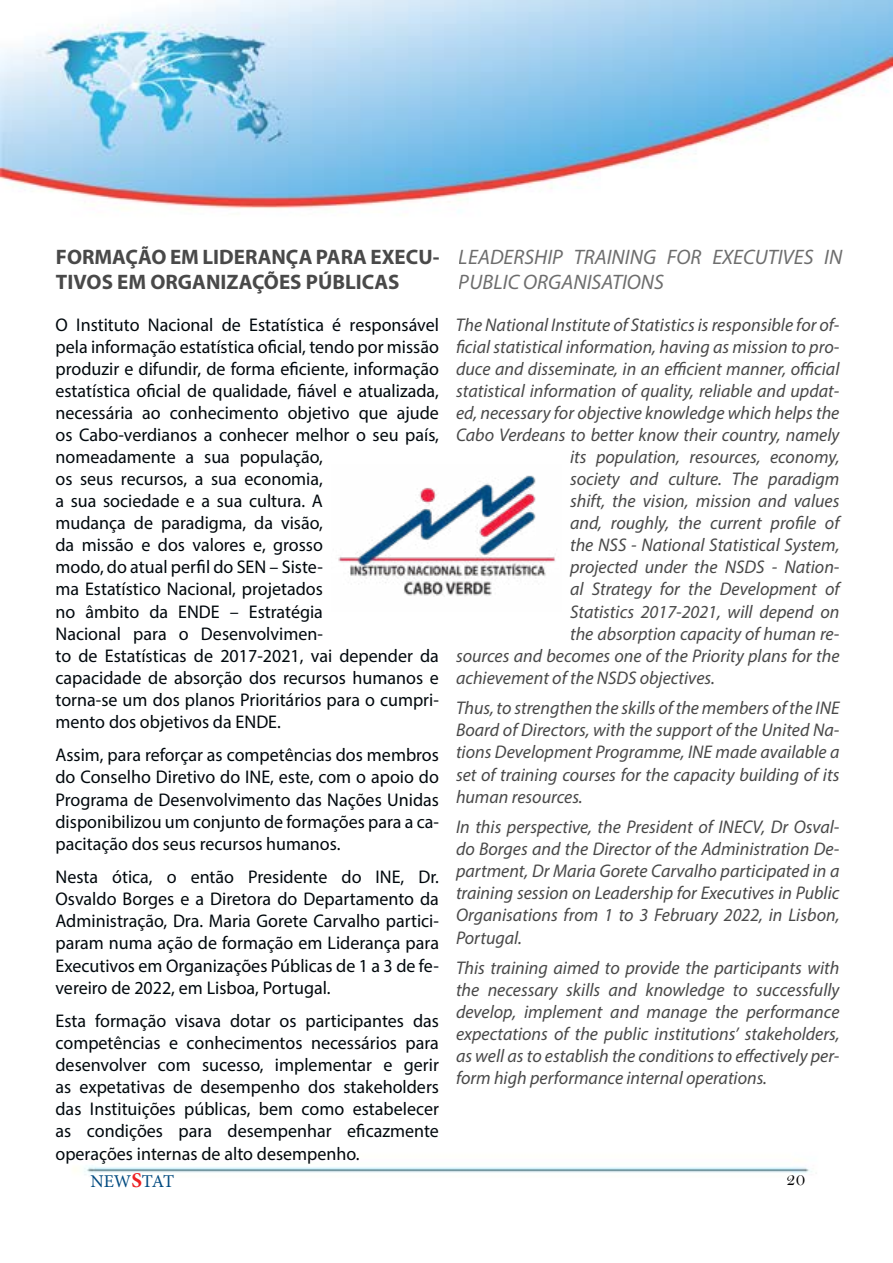
<style>
.page{position:relative;width:893px;height:1263px;background:#fff}
.page>*{position:absolute;margin:0;border:0;box-sizing:border-box;transform-origin:0 0}
.t1{font:700 21px/25.2px "Myriad Pro";color:#494949}
.t2{font:italic 21px/25.2px "Myriad Pro";color:#494949}
.t3{font:18.45px/22px "Myriad Pro";color:#00080d;text-align:justify}
.t4{font:italic 18.45px/22px "Myriad Pro";color:#494949;text-align:justify}
.t5{font:18px "Minion Pro";letter-spacing:-.04em;color:#004a80}
.t6{font:18px "Bell";color:#000}
.s1{font-weight:700;font-size:21px;color:#ed2124}
</style>
<div class="page">
<img style="left:1px;top:0;width:892px;height:1175px">
<img style="left:331px;top:465px;width:231px;height:146px">
<p class="t1" style="left:56px;top:244px;width:385px">FORMAÇÃO EM LIDERANÇA PARA EXECU-<br>TIVOS EM ORGANIZAÇÕES PÚBLICAS</p>
<p class="t2" style="left:459px;top:244px;width:385px">LEADERSHIP TRAINING FOR EXECUTIVES IN<br>PUBLIC ORGANISATIONS</p>
<p class="t3" style="left:56px;top:313px;width:385px;text-align:left">O Instituto Nacional de Estatística é responsável pela informação estatística oficial, tendo por missão produzir e difundir, de forma eficiente, informação estatística oficial de qualidade, fiável e atualizada, necessária ao conhecimento objetivo que ajude os Cabo-verdianos a conhecer melhor o seu país, nomeadamente a sua população,<br>os seus recursos, a sua economia,<br>a sua sociedade e a sua cultura. A<br>mudança de paradigma, da visão,<br>da missão e dos valores e, grosso<br>modo, do atual perfil do SEN – Siste-<br>ma Estatístico Nacional, projetados<br>no âmbito da ENDE – Estratégia<br>Nacional para o Desenvolvimen-<br>to de Estatísticas de 2017-2021, vai depender da capacidade de absorção dos recursos humanos e torna-se um dos planos Prioritários para o cumpri&shy;mento dos objetivos da ENDE.</p>
<p class="t3" style="left:56px;top:744px;width:385px">Assim, para reforçar as competências dos membros do Conselho Diretivo do INE, este, com o apoio do Programa de Desenvolvimento das Nações Unidas disponibilizou um conjunto de formações para a ca&shy;pacitação dos seus recursos humanos.</p>
<p class="t3" style="left:56px;top:866px;width:385px">Nesta ótica, o então Presidente do INE, Dr.<br>Osvaldo Borges e a Diretora do Departamento da Administração, Dra. Maria Gorete Carvalho partici&shy;param numa ação de formação em Liderança para Executivos em Organizações Públicas de 1 a 3 de fe&shy;vereiro de 2022, em Lisboa, Portugal.</p>
<p class="t3" style="left:56px;top:1009px;width:385px">Esta formação visava dotar os participantes das competências e conhecimentos necessários para desenvolver com sucesso, implementar e gerir as expetativas de desempenho dos stakeholders das Instituições públicas, bem como estabelecer as condições para desempenhar eficazmente operações internas de alto desempenho.</p>
<p class="t4" style="left:456px;top:313px;width:385px">The National Institute of Statistics is responsible for of-</p>
<p class="t4" style="left:456px;top:335px;width:385px">ficial statistical information, having as mission to pro-</p>
<p class="t4" style="left:456px;top:357px;width:385px">duce and disseminate, in an efficient manner, official</p>
<p class="t4" style="left:456px;top:379px;width:385px">statistical information of quality, reliable and updat-</p>
<p class="t4" style="left:456px;top:401px;width:385px">ed, necessary for objective knowledge which helps the</p>
<p class="t4" style="left:456px;top:423px;width:385px">Cabo Verdeans to better know their country, namely</p>
<p class="t4" style="left:570px;top:445px;width:271px">its population, resources, economy,</p>
<p class="t4" style="left:570px;top:468px;width:271px">society and culture. The paradigm</p>
<p class="t4" style="left:570px;top:490px;width:271px">shift, the vision, mission and values</p>
<p class="t4" style="left:570px;top:512px;width:271px">and, roughly, the current profile of</p>
<p class="t4" style="left:570px;top:534px;width:271px">the NSS - National Statistical System,</p>
<p class="t4" style="left:570px;top:556px;width:271px">projected under the NSDS - Nation-</p>
<p class="t4" style="left:570px;top:578px;width:271px">al Strategy for the Development of</p>
<p class="t4" style="left:570px;top:600px;width:271px">Statistics 2017-2021, will depend on</p>
<p class="t4" style="left:570px;top:622px;width:271px">the absorption capacity of human re-</p>
<p class="t4" style="left:456px;top:644px;width:385px">sources and becomes one of the Priority plans for the</p>
<p class="t4" style="left:456px;top:666px;width:260px">achievement of the NSDS objectives.</p>
<p class="t4" style="left:456px;top:697px;width:385px">Thus, to strengthen the skills of the members of the INE Board of Directors, with the support of the United Na&shy;tions Development Programme, INE made available a set of training courses for the capacity building of its human resources.</p>
<p class="t4" style="left:456px;top:816px;width:385px">In this perspective, the President of INECV, Dr Osval&shy;do Borges and the Director of the Administration De&shy;partment, Dr Maria Gorete Carvalho participated in a training session on Leadership for Executives in Public Organisations from 1 to 3 February 2022, in Lisbon, Portugal.</p>
<p class="t4" style="left:456px;top:956px;width:385px">This training aimed to provide the participants with the necessary skills and knowledge to successfully develop, implement and manage the performance expectations of the public institutions’ stakeholders, as well as to establish the conditions to effectively per&shy;form high performance internal operations.</p>
<p class="t5" style="left:90px;top:1169px;width:85px">NEW<span class="s1">S</span>TAT</p>
<p class="t6" style="left:786px;top:1168px;width:20px">20</p>
</div>
